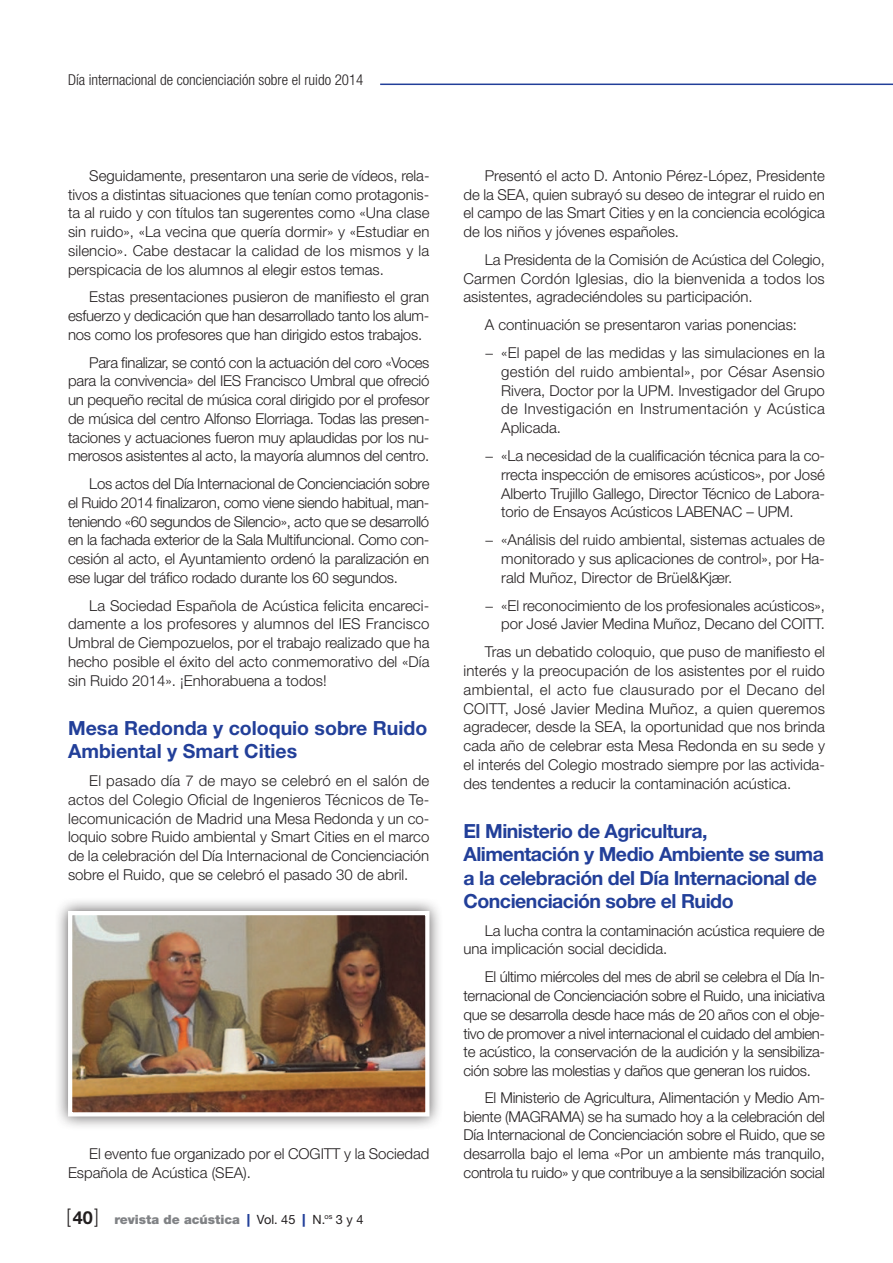
<style>
.page{position:relative;width:893px;height:1263px;background:#fff}
.page>*{position:absolute;margin:0;border:0;box-sizing:border-box;transform-origin:0 0}
.t1{font:300 19.8px "Helvetica Neue LT Std";color:#231f20;scale:.91 1}
.t2{font:700 19.5px/23.2px "Helvetica Neue LT Std";letter-spacing:-.025em;color:#223f99}
.t3{font:700 19.5px/23.2px "Helvetica Neue LT Std";color:#223f99}
.t4{font:300 15px/18.8px "Helvetica Neue LT Std";color:#231f20;text-align:justify}
.t5{font:300 condensed 15px "Helvetica Neue LT Std";color:#231f20}
.t6{font:900 12.75px "Helvetica Neue LT Std";color:#808285}
.s1{font-weight:700;font-size:18px}
.s2{color:#223f99}
.s3{font-weight:400;color:#231f20}
</style>
<div class="page">
<hr style="left:380px;top:84px;width:513px;height:1px;background:#223f99">
<div style="left:54px;top:897px;width:389px;height:233px;background:#231f20;opacity:.75"></div>
<img style="left:73px;top:916px;width:351px;height:195px">
<div style="left:68px;top:911px;width:361px;height:205px;border:4px solid #fff"></div>
<p class="t5" style="left:68px;top:71px;width:297px">Día internacional de concienciación sobre el ruido 2014</p>
<p class="t4" style="left:68px;top:166px;width:363px;text-indent:21px">Seguidamente, presentaron una serie de vídeos, rela&shy;tivos a distintas situaciones que tenían como protagonis&shy;ta al ruido y con títulos tan sugerentes como «Una clase sin ruido», «La vecina que quería dormir» y «Estudiar en silencio». Cabe destacar la calidad de los mismos y la perspicacia de los alumnos al elegir estos temas.</p>
<p class="t4" style="left:68px;top:287px;width:363px;text-indent:21px">Estas presentaciones pusieron de manifiesto el gran esfuerzo y dedicación que han desarrollado tanto los alum&shy;nos como los profesores que han dirigido estos trabajos.</p>
<p class="t4" style="left:68px;top:353px;width:363px;text-indent:21px">Para finalizar, se contó con la actuación del coro «Voces para la convivencia» del IES Francisco Umbral que ofreció un pequeño recital de música coral dirigido por el profesor de música del centro Alfonso Elorriaga. Todas las presen&shy;taciones y actuaciones fueron muy aplaudidas por los nu&shy;merosos asistentes al acto, la mayoría alumnos del centro.</p>
<p class="t4" style="left:68px;top:474px;width:363px;text-indent:21px">Los actos del Día Internacional de Concienciación sobre el Ruido 2014 finalizaron, como viene siendo habitual, man&shy;teniendo «60 segundos de Silencio», acto que se desarrolló en la fachada exterior de la Sala Multifuncional. Como con&shy;cesión al acto, el Ayuntamiento ordenó la paralización en ese lugar del tráfico rodado durante los 60 segundos.</p>
<p class="t4" style="left:68px;top:596px;width:363px;text-indent:21px">La Sociedad Española de Acústica felicita encareci&shy;damente a los profesores y alumnos del IES Francisco Umbral de Ciempozuelos, por el trabajo realizado que ha hecho posible el éxito del acto conmemorativo del «Día sin Ruido 2014». ¡Enhorabuena a todos!</p>
<h2 class="t3" style="left:68px;top:716px;width:361px">Mesa Redonda y coloquio sobre Ruido<br>Ambiental y Smart Cities</h2>
<p class="t4" style="left:68px;top:771px;width:363px;text-indent:21px">El pasado día 7 de mayo se celebró en el salón de actos del Colegio Oficial de Ingenieros Técnicos de Te&shy;lecomunicación de Madrid una Mesa Redonda y un co&shy;loquio sobre Ruido ambiental y Smart Cities en el marco de la celebración del Día Internacional de Concienciación sobre el Ruido, que se celebró el pasado 30 de abril.</p>
<p class="t4" style="left:68px;top:1144px;width:363px;text-indent:21px">El evento fue organizado por el COGITT y la Sociedad<br>Española de Acústica (SEA).</p>
<h1 class="t1" style="left:67px;top:1204px;width:37px">[<span class="s1">40</span>]</h1>
<p class="t6" style="left:114px;top:1212px;width:251px">revista de acústica <span class="s2">|</span> <span class="s3">Vol. 45</span> <span class="s2">|</span> <span class="s3">N.</span><sup>os</sup> <span class="s3">3 y 4</span></p>
<p class="t4" style="left:463px;top:166px;width:363px;text-indent:21px">Presentó el acto D. Antonio Pérez-López, Presidente de la SEA, quien subrayó su deseo de integrar el ruido en el campo de las Smart Cities y en la conciencia ecológica de los niños y jóvenes españoles.</p>
<p class="t4" style="left:463px;top:250px;width:363px;text-indent:21px">La Presidenta de la Comisión de Acústica del Colegio, Carmen Cordón Iglesias, dio la bienvenida a todos los asistentes, agradeciéndoles su participación.</p>
<p class="t4" style="left:485px;top:311px;width:342px;line-height:27.9px">A continuación se presentaron varias ponencias:<br>− «El papel de las medidas y las simulaciones en la</p>
<p class="t4" style="left:501px;top:362px;width:325px">gestión del ruido ambiental», por César Asensio Rivera, Doctor por la UPM. Investigador del Grupo de Investigación en Instrumentación y Acústica Aplicada.</p>
<p class="t4" style="left:501px;top:446px;width:325px;text-indent:-16px">− «La necesidad de la cualificación técnica para la co&shy;rrecta inspección de emisores acústicos», por José Alberto Trujillo Gallego, Director Técnico de Labora&shy;torio de Ensayos Acústicos LABENAC – UPM.</p>
<p class="t4" style="left:501px;top:530px;width:325px;text-indent:-17px">− «Análisis del ruido ambiental, sistemas actuales de monitorado y sus aplicaciones de control», por Ha&shy;rald Muñoz, Director de Brüel&amp;Kjær.</p>
<p class="t4" style="left:485px;top:596px;width:342px;text-align:right">− «El reconocimiento de los profesionales acústicos», por José Javier Medina Muñoz, Decano del COITT.</p>
<p class="t4" style="left:463px;top:642px;width:363px;text-indent:21px">Tras un debatido coloquio, que puso de manifiesto el interés y la preocupación de los asistentes por el ruido ambiental, el acto fue clausurado por el Decano del COITT, José Javier Medina Muñoz, a quien queremos agradecer, desde la SEA, la oportunidad que nos brinda cada año de celebrar esta Mesa Redonda en su sede y el interés del Colegio mostrado siempre por las activida&shy;des tendentes a reducir la contaminación acústica.</p>
<h2 class="t2" style="left:463px;top:819px;width:362px">El Ministerio de Agricultura, Alimentación y Medio Ambiente se suma a la celebración del Día Internacional de Concienciación sobre el Ruido</h2>
<p class="t4" style="left:463px;top:921px;width:363px;text-indent:21px">La lucha contra la contaminación acústica requiere de una implicación social decidida.</p>
<p class="t4" style="left:463px;top:967px;width:363px;text-indent:21px">El último miércoles del mes de abril se celebra el Día In&shy;ternacional de Concienciación sobre el Ruido, una iniciativa que se desarrolla desde hace más de 20 años con el obje&shy;tivo de promover a nivel internacional el cuidado del ambien&shy;te acústico, la conservación de la audición y la sensibiliza&shy;ción sobre las molestias y daños que generan los ruidos.</p>
<p class="t4" style="left:463px;top:1088px;width:363px;text-indent:21px">El Ministerio de Agricultura, Alimentación y Medio Am&shy;biente (MAGRAMA) se ha sumado hoy a la celebración del Día Internacional de Concienciación sobre el Ruido, que se desarrolla bajo el lema «Por un ambiente más tranquilo, controla tu ruido» y que contribuye a la sensibilización social</p>
</div>
